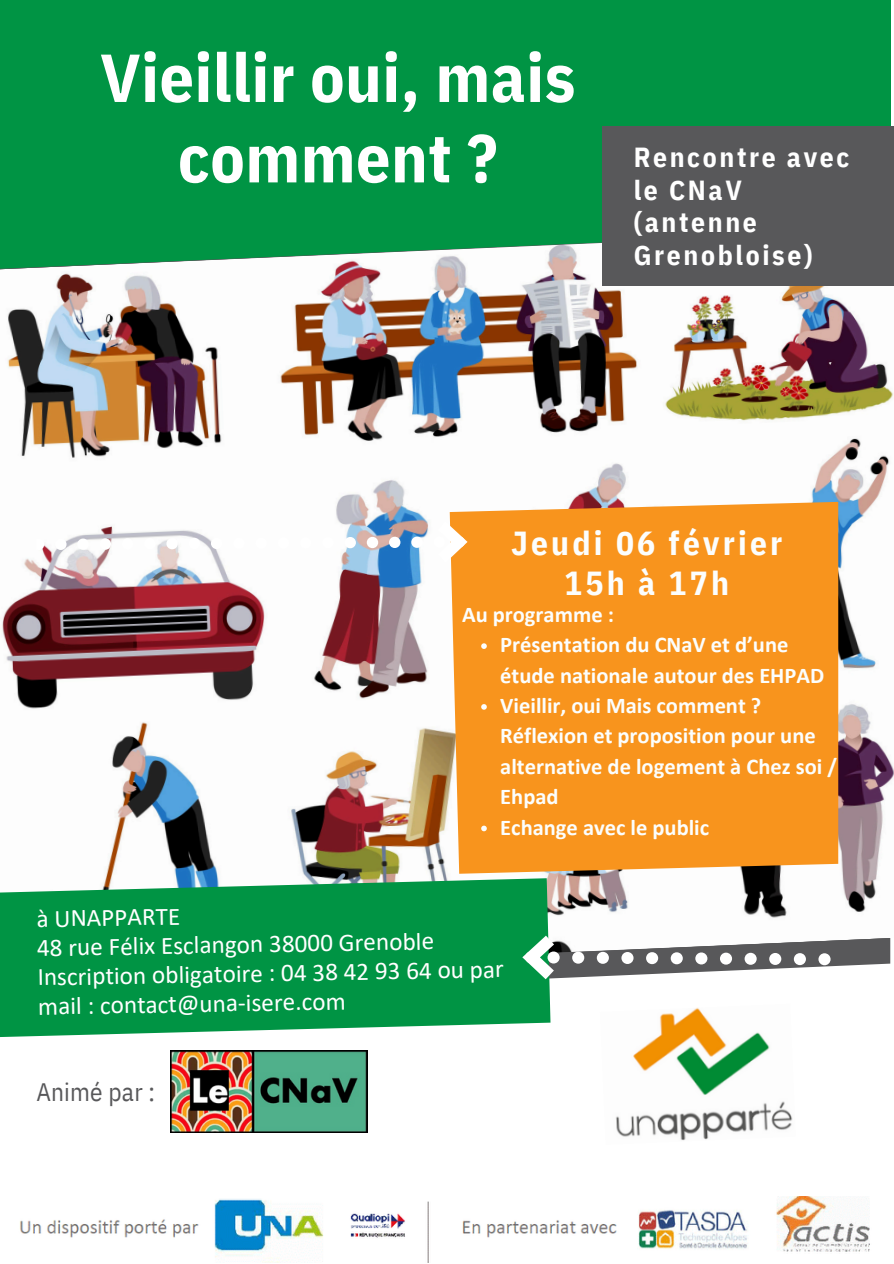
<style>
.page{position:relative;width:894px;height:1264px;background:#fff}
.page>*{position:absolute;margin:0;border:0;box-sizing:border-box;transform-origin:0 0}
.t1{font:700 67.8px/80.4px "IBM Plex Sans Cond";letter-spacing:.01em;color:#fff;text-align:center}
.t2{font:700 33.3px/39.3px "IBM Plex Sans Cond";letter-spacing:.095em;color:#fcfefd;text-align:center}
.t3{font:700 27.6px/32.7px "IBM Plex Sans Cond";letter-spacing:.095em;color:#fff}
.t4{font:25.2px/29.2px "Calibri";color:#fff}
.t5{font:25.2px "IBM Plex Sans Cond";letter-spacing:.01em;color:#58585a}
.t6{font:700 22.5px/30.3px "Calibri";color:#fcfefd}
</style>
<div class="page">
<div style="left:0;top:0;width:890px;height:504px;background:#009444"></div>
<img style="left:0;top:242px;width:893px;height:725px">
<div style="left:449px;top:502px;width:389px;height:371px;background:#f8941d"></div>
<svg style="left:36px;top:521px;width:431px;height:41px"></svg>
<div style="left:602px;top:127px;width:291px;height:159px;background:#58585a"></div>
<svg style="left:0;top:878px;width:550px;height:159px;background:#169c54"></svg>
<svg style="left:522px;top:935px;width:308px;height:44px"></svg>
<img style="left:20px;top:1196px;width:850px;height:66px">
<img style="left:616px;top:1007px;width:177px;height:134px">
<img style="left:170px;top:1050px;width:197px;height:82px">
<svg style="left:481px;top:643px;width:5px;height:6px"></svg>
<svg style="left:481px;top:704px;width:5px;height:5px"></svg>
<svg style="left:481px;top:825px;width:5px;height:6px"></svg>
<h3 class="t1" style="left:100px;top:36px;width:477px">Vieillir oui, mais comment ?</h3>
<p class="t3" style="left:633px;top:140px;width:217px">Rencontre avec le CNaV (antenne<br>Grenobloise)</p>
<p class="t2" style="left:511px;top:523px;width:273px">Jeudi 06 février<br>15h à 17h</p>
<p class="t6" style="left:462px;top:601px;width:153px">Au programme :</p>
<p class="t6" style="left:500px;top:631px;width:325px">Présentation du CNaV et d’une étude nationale autour des EHPAD</p>
<p class="t6" style="left:500px;top:692px;width:338px">Vieillir, oui Mais comment ?<br>Réflexion et proposition pour une alternative de logement à Chez soi /<br>Ehpad</p>
<h4 class="t6" style="left:500px;top:813px;width:210px">Echange avec le public</h4>
<h5 class="t4" style="left:36px;top:905px;width:468px;rotate:-1deg">à UNAPPARTE<br>48 rue Félix Esclangon 38000 Grenoble<br>Inscription obligatoire : 04 38 42 93 64 ou par mail : contact@una-isere.com</h5>
<h2 class="t5" style="left:36px;top:1074px;width:120px">Animé par :</h2>
</div>
